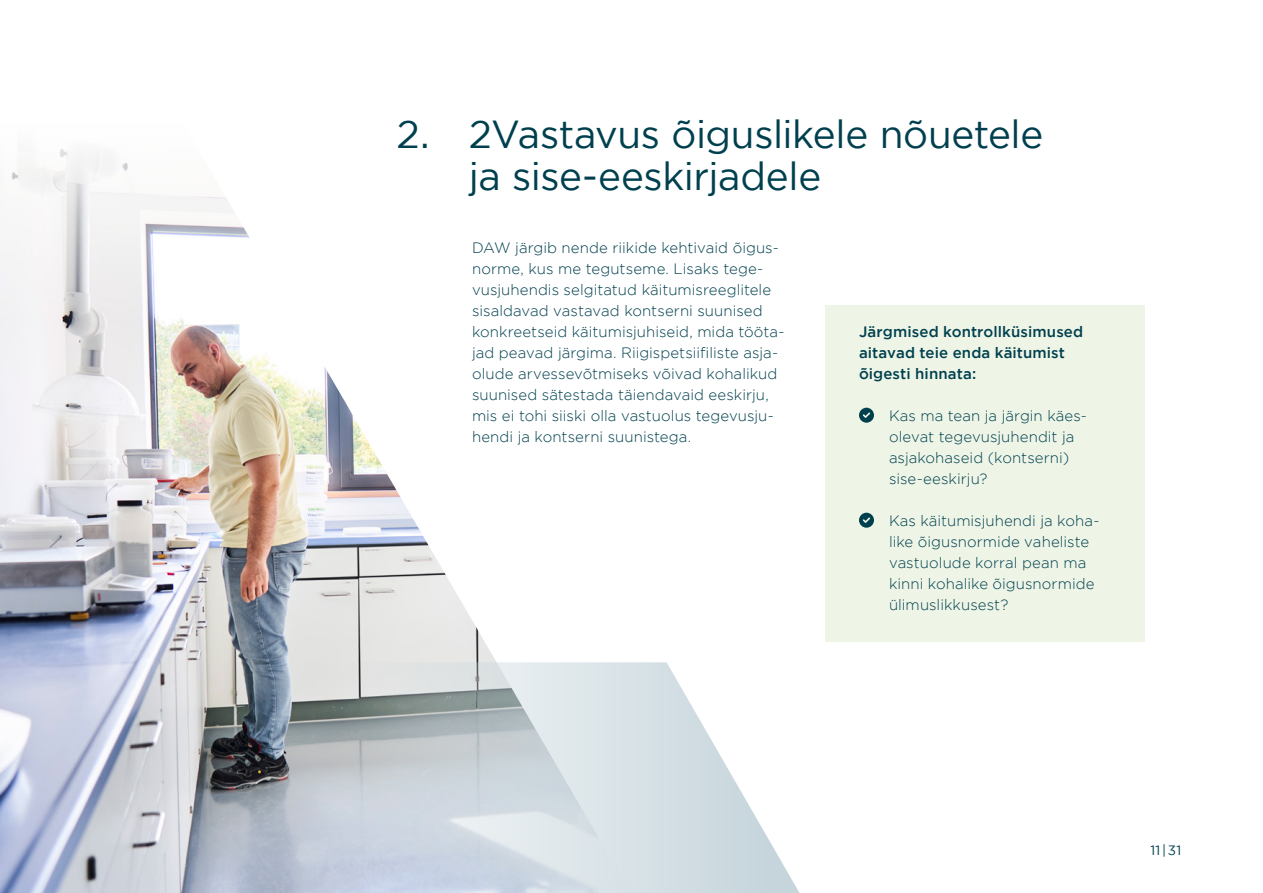
<style>
.page{position:relative;width:1263px;height:893px;background:#fff}
.page>*{position:absolute;margin:0;border:0;box-sizing:border-box;transform-origin:0 0}
.t1{font:39px/42px "Gotham";letter-spacing:-.01em;color:#00404e}
.t2{font:300 15px/21px "Gotham";letter-spacing:.005em;color:#00404e}
.t3{font:500 15px/21px "Gotham";letter-spacing:.005em;color:#00404e}
.t4{font:13.5px "Gotham";color:#00404e}
</style>
<div class="page">
<div style="left:825px;top:305px;width:319px;height:336px;background:#eef5e7"></div>
<svg style="left:859px;top:408px;width:15px;height:15px"></svg>
<svg style="left:859px;top:513px;width:15px;height:15px"></svg>
<img style="left:0;top:149px;width:496px;height:513px">
<svg style="left:0;top:662px;width:800px;height:231px;background:#c6cdd5"></svg>
<h1 class="t1" style="left:469px;top:112px;width:576px;text-indent:-72px">2. 2Vastavus õiguslikele nõuetele ja sise-eeskirjadele</h1>
<p class="t2" style="left:472px;top:237px;width:314px">DAW järgib nende riikide kehtivaid õigus&shy;norme, kus me tegutseme. Lisaks tege&shy;vusjuhendis selgitatud käitumisreeglitele sisaldavad vastavad kontserni suunised konkreetseid käitumisjuhiseid, mida tööta&shy;jad peavad järgima. Riigispetsiifiliste asja&shy;olude arvessevõtmiseks võivad kohalikud suunised sätestada täiendavaid eeskirju, mis ei tohi siiski olla vastuolus tegevusju&shy;hendi ja kontserni suunistega.</p>
<p class="t3" style="left:859px;top:321px;width:226px">Järgmised kontrollküsimused aitavad teie enda käitumist õigesti hinnata:</p>
<p class="t2" style="left:889px;top:405px;width:199px">Kas ma tean ja järgin käes&shy;olevat tegevusjuhendit ja asjakohaseid (kontserni) sise-eeskirju?</p>
<p class="t2" style="left:889px;top:510px;width:212px">Kas käitumisjuhendi ja koha&shy;like õigusnormide vaheliste vastuolude korral pean ma kinni kohalike õigusnormide ülimuslikkusest?</p>
<p class="t4" style="left:1150px;top:843px;width:32px">11|31</p>
</div>
